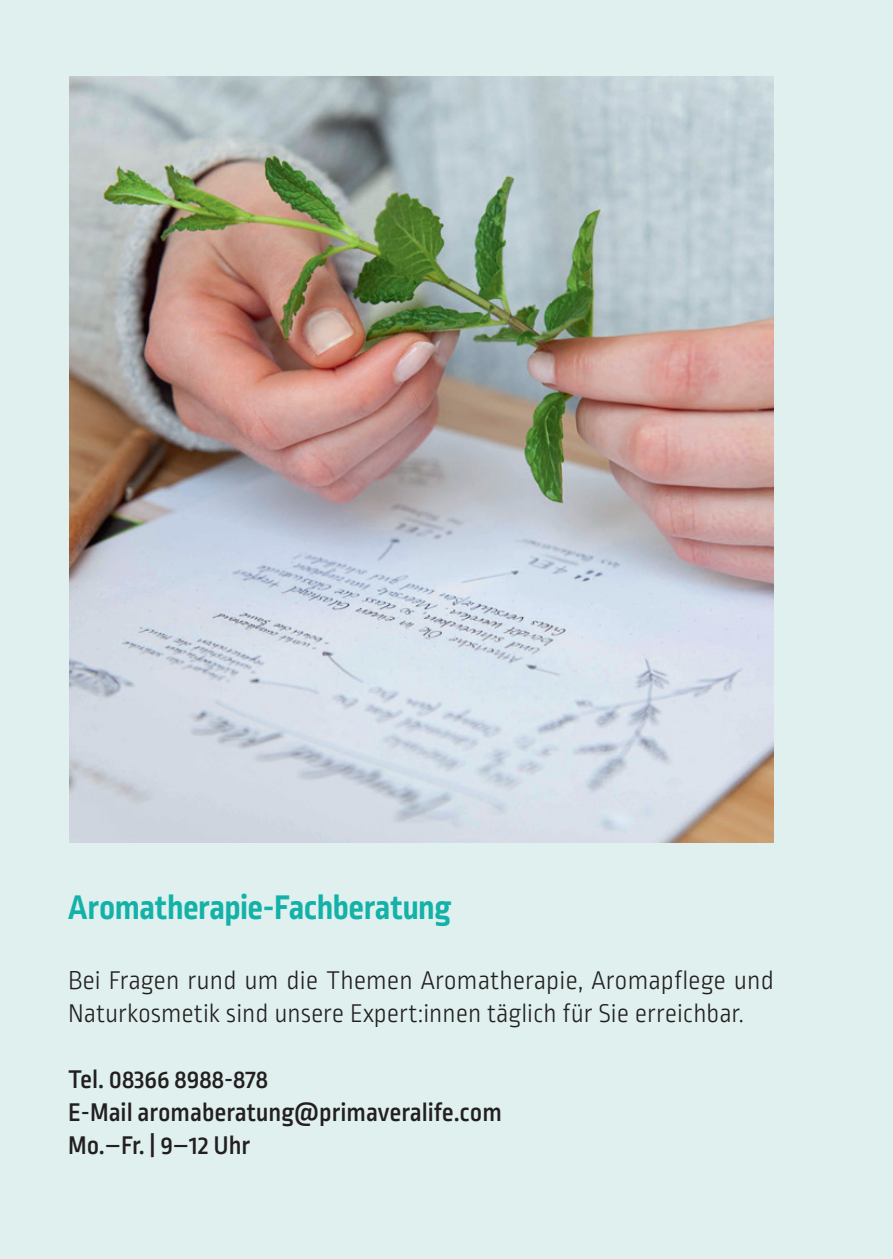
<style>
.page{position:relative;width:893px;height:1259px;background:#dff0ef}
.page>*{position:absolute;margin:0;border:0;box-sizing:border-box;transform-origin:0 0}
.pfa_ueberschrift{font:700 36px "Ropa Sans Pro";letter-spacing:-.015em;color:#13b1a8}
.pfa_grundschrift_oE{font:300 27px/33px "Ropa Sans Pro";color:#231f20}
.t1{font:500 27px "Ropa Sans Pro";color:#231f20}
</style>
<div class="page">
<img style="left:69px;top:77px;width:705px;height:765px">
<p class="pfa_ueberschrift" style="left:68px;top:886px;width:385px">Aromatherapie-Fachberatung</p>
<p class="pfa_grundschrift_oE" style="left:68px;top:965px;width:707px">Bei Fragen rund um die Themen Aromatherapie, Aromapflege und<br>Naturkosmetik sind unsere Expert:innen täglich für Sie erreichbar.</p>
<p class="t1" style="left:68px;top:1064px;width:201px">Tel. 08366 8988-878</p>
<p class="t1" style="left:68px;top:1097px;width:435px">E-Mail aromaberatung@primaveralife.com</p>
<p class="t1" style="left:68px;top:1130px;width:184px">Mo.–Fr. | 9–12 Uhr</p>
</div>
